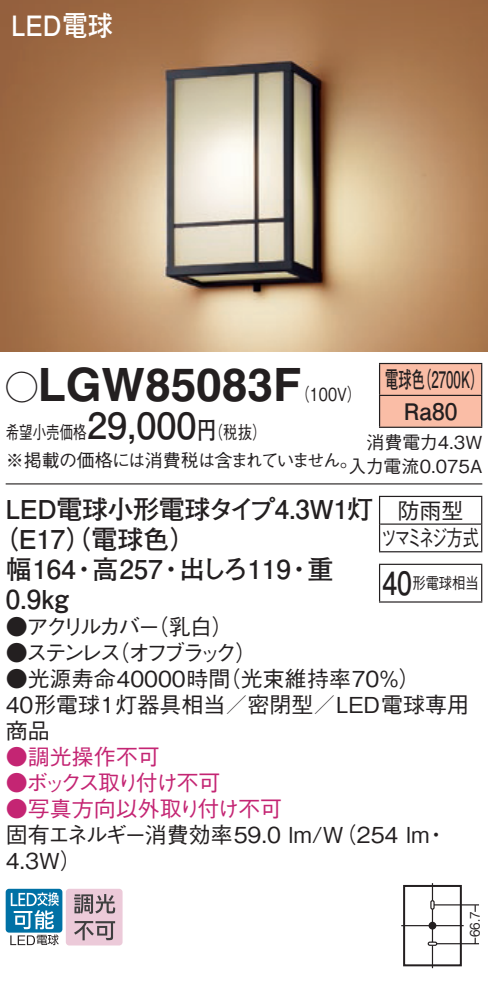
<style>
.page{position:relative;width:488px;height:983px;background:#fff}
.page>*{position:absolute;margin:0;border:0;box-sizing:border-box;transform-origin:0 0}
.t1{font:700 46px "Helvetica LT Std";color:#231f20}
.t2{font:700 28px "Futo Go B101 Pro";color:#fff;scale:.9 1}
.t3{font:700 26px "Futo Go B101 Pro";letter-spacing:-.015em;color:#231f20}
.t4{font:700 22.8px/32px "Futo Go B101 Pro";color:#231f20;text-align:center;scale:.58 1}
.t5{font:500 22px/26px "Gothic BBB Pro";color:#231f20}
.t6{font:500 22px "Gothic BBB Pro";color:#c42573}
.t7{font:500 22px "Gothic BBB Pro";letter-spacing:-.195em;color:#231f20}
.t8{font:500 22px "Gothic BBB Pro";letter-spacing:-.13em;color:#231f20}
.t9{font:500 22px "Gothic BBB Pro";letter-spacing:-.145em;color:#c42573}
.t10{font:500 22px/27.6px "Gothic BBB Pro";letter-spacing:-.105em;color:#231f20;text-align:center}
.t11{font:500 18px/28px "Gothic BBB Pro";letter-spacing:-.035em;color:#231f20;scale:.75 1}
.t12{font:500 18px/24px "Gothic BBB Pro";color:#231f20;text-align:right}
.t13{font:500 18px "Gothic BBB Pro";color:#231f20;scale:.8 1}
.t14{font:500 16px "Gothic BBB Pro";color:#231f20;scale:.83 1}
.t15{font:500 13.2px "Gothic BBB Pro";color:#231f20;scale:.9 1}
.s1{font-family:"Ford Classification 1";font-weight:400;font-size:32px}
.s2{font-family:"Futo Go B101 Pro";font-weight:700;font-size:36px}
.s3{font-family:"Futo Go B101 Pro";font-weight:700;font-size:24px}
.s4{font-family:"Futo Go B101 Pro";font-weight:700;font-size:32px}
</style>
<div class="page">
<img style="left:0;top:0;width:488px;height:351px">
<div style="left:380px;top:364px;width:101px;height:62px;background:#fabda6"></div>
<hr style="left:379px;top:363px;width:103px;height:1px;background:#231f20">
<hr style="left:379px;top:364px;width:1px;height:31px;background:#231f20">
<hr style="left:481px;top:364px;width:1px;height:31px;background:#231f20">
<hr style="left:379px;top:395px;width:103px;height:1px;background:#231f20">
<hr style="left:379px;top:396px;width:1px;height:31px;background:#231f20">
<hr style="left:481px;top:396px;width:1px;height:31px;background:#231f20">
<hr style="left:379px;top:426px;width:103px;height:2px;background:#231f20">
<hr style="left:6px;top:483px;width:476px;height:1px;background:#231f20">
<svg style="left:379px;top:497px;width:1px;height:54px"></svg>
<hr style="left:379px;top:496px;width:103px;height:1px;background:#231f20">
<hr style="left:380px;top:523px;width:101px;height:2px;background:#231f20">
<svg style="left:481px;top:497px;width:1px;height:54px"></svg>
<hr style="left:379px;top:551px;width:103px;height:1px;background:#231f20">
<hr style="left:379px;top:565px;width:1px;height:36px;background:#231f20">
<hr style="left:379px;top:564px;width:103px;height:1px;background:#231f20">
<hr style="left:481px;top:565px;width:1px;height:36px;background:#231f20">
<hr style="left:379px;top:601px;width:103px;height:2px;background:#231f20">
<div style="left:428px;top:922px;width:8px;height:7px;background:#231f20;border-radius:50%"></div>
<hr style="left:401px;top:925px;width:62px;height:1px;background:#231f20">
<hr style="left:431px;top:909px;width:2px;height:33px;background:#231f20">
<div style="left:427px;top:941px;width:10px;height:5px;border:1px solid #231f20;border-radius:2px"></div>
<hr style="left:434px;top:904px;width:45px;height:1px;background:#231f20">
<hr style="left:436px;top:943px;width:43px;height:1px;background:#231f20">
<hr style="left:431px;top:945px;width:2px;height:23px;background:#231f20">
<svg style="left:430px;top:883px;width:4px;height:26px"></svg>
<div style="left:403px;top:885px;width:58px;height:81px;border:2px solid #231f20"></div>
<div style="left:6px;top:889px;width:56px;height:43px;background:#0071a5;border-radius:3px"></div>
<svg style="left:10px;top:892px;width:49px;height:53px"></svg>
<svg style="left:66px;top:889px;width:56px;height:56px;background:#c8adb9"></svg>
<p class="t2" style="left:11px;top:3px;width:114px">LED電球</p>
<h1 class="t1" style="left:6px;top:357px;width:297px"><span class="s1">A</span>LGW85083F</h1>
<p class="t4" style="left:385px;top:360px;width:171px">電球色（2700K）<br>Ra80</p>
<p class="t12" style="left:348px;top:428px;width:135px">消費電力4.3W入力電流0.075A</p>
<p class="t3" style="left:6px;top:488px;width:369px">LED電球小形電球タイプ4.3W1灯</p>
<p class="t3" style="left:-8px;top:518px;width:206px">（E17（）電球色）</p>
<p class="t3" style="left:6px;top:548px;width:329px">幅164・高257・出しろ119・重</p>
<p class="t3" style="left:6px;top:578px;width:65px">0.9kg</p>
<p class="t8" style="left:6px;top:609px;width:229px">●アクリルカバー（乳白）</p>
<p class="t7" style="left:6px;top:635px;width:253px">●ステンレス（オフブラック）</p>
<p class="t5" style="left:6px;top:663px;width:464px">●光源寿命40000時間（光束維持率70％）<br>40形電球1灯器具相当／密閉型／LED電球専用商品</p>
<p class="t6" style="left:6px;top:739px;width:155px">●調光操作不可</p>
<p class="t9" style="left:6px;top:765px;width:216px">●ボックス取り付け不可</p>
<p class="t6" style="left:6px;top:791px;width:278px">●写真方向以外取り付け不可</p>
<p class="t5" style="left:6px;top:819px;width:443px">固有エネルギー消費効率59.0 lm/W（254 lm・<br>4.3W）</p>
<p class="t13" style="left:295px;top:380px;width:84px">（100V）</p>
<p class="t11" style="left:6px;top:416px;width:471px">希望小売価格<span class="s2">29,000</span><span class="s3">円</span>（税抜）<br>※掲載の価格には消費税は含まれていません。</p>
<p class="t10" style="left:381px;top:494px;width:99px">防雨型<br>ツマミネジ方式</p>
<p class="t14" style="left:382px;top:570px;width:118px"><span class="s4">40</span>形電球相当</p>
<p class="t15" style="left:464px;top:937px;width:30px;rotate:-90deg">66.7</p>
</div>
